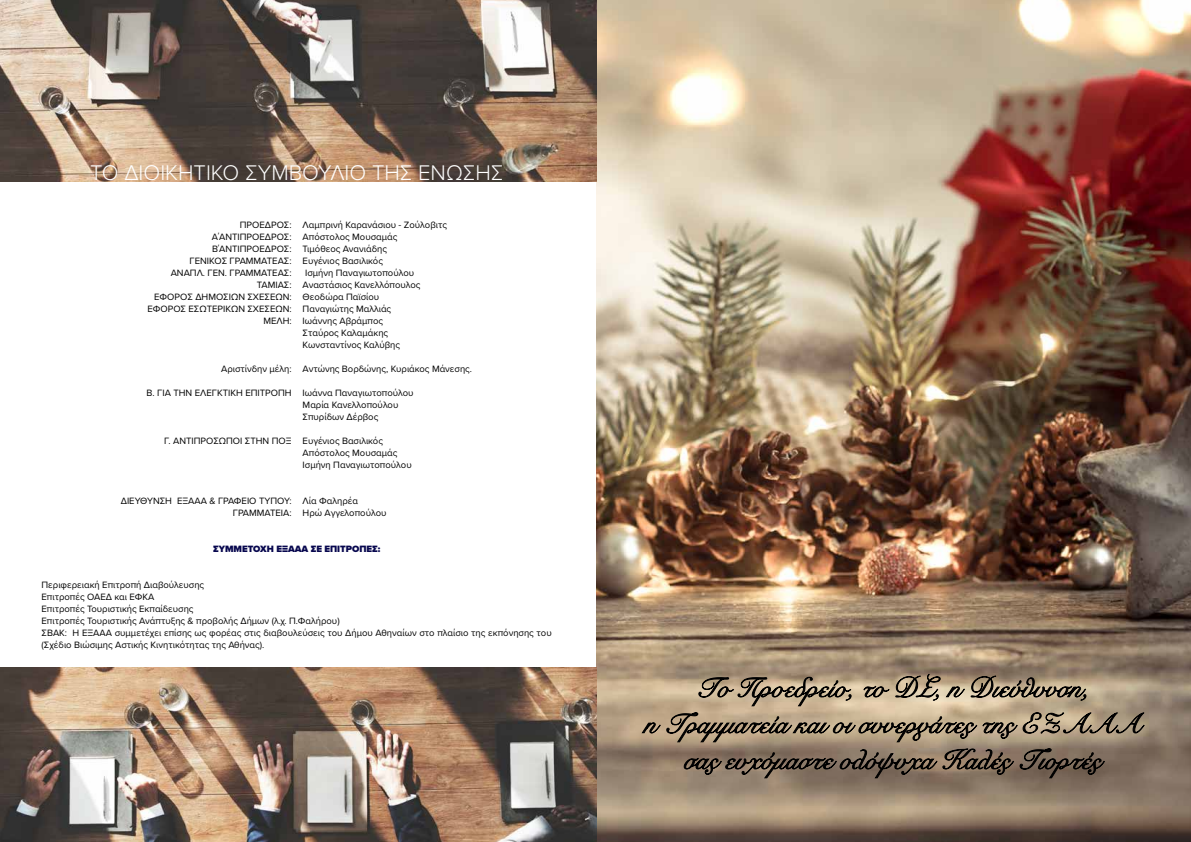
<style>
.page{position:relative;width:1191px;height:842px;background:#fff}
.page>*{position:absolute;margin:0;border:0;box-sizing:border-box;transform-origin:0 0}
.t1{font:300 22px "Proxima Nova";color:#fff}
.t2{font:9.5px/12px "Proxima Nova";color:#000}
.t3{font:900 9.5px "Proxima Nova";color:#07074e}
</style>
<div class="page">
<img style="left:596px;top:0;width:595px;height:842px">
<svg style="left:683px;top:748px;width:422px;height:30px;background:#6b5c4e"></svg>
<svg style="left:641px;top:712px;width:503px;height:30px;background:#998970"></svg>
<svg style="left:698px;top:674px;width:388px;height:32px;background:#a08f77"></svg>
<img style="left:0;top:0;width:596px;height:182px">
<img style="left:0;top:667px;width:596px;height:175px">
<h1 class="t1" style="left:90px;top:156px;width:415px">ΤΟ ΔΙΟΙΚΗΤΙΚΟ ΣΥΜΒΟΥΛΙΟ ΤΗΣ ΕΝΩΣΗΣ</h1>
<p class="t2" style="left:240px;top:218px;width:209px">ΠΡΟΕΔΡΟΣ: Λαμπρινή Καρανάσιου - Ζούλοβιτς</p>
<p class="t2" style="left:212px;top:230px;width:187px">Α΄ΑΝΤΙΠΡΟΕΔΡΟΣ: Απόστολος Μουσαμάς</p>
<p class="t2" style="left:212px;top:242px;width:176px">Β΄ΑΝΤΙΠΡΟΕΔΡΟΣ: Τιμόθεος Ανανιάδης</p>
<p class="t2" style="left:189px;top:254px;width:195px">ΓΕΝΙΚΟΣ ΓΡΑΜΜΑΤΕΑΣ: Ευγένιος Βασιλικός</p>
<p class="t2" style="left:171px;top:266px;width:122px">ΑΝΑΠΛ. ΓΕΝ. ΓΡΑΜΜΑΤΕΑΣ:</p>
<p class="t2" style="left:305px;top:266px;width:111px">Ισμήνη Παναγιωτοπούλου</p>
<p class="t2" style="left:257px;top:278px;width:165px">ΤΑΜΙΑΣ: Αναστάσιος Κανελλόπουλος</p>
<p class="t2" style="left:154px;top:290px;width:226px">ΕΦΟΡΟΣ ΔΗΜΟΣΙΩΝ ΣΧΕΣΕΩΝ: Θεοδώρα Παϊσίου</p>
<p class="t2" style="left:147px;top:302px;width:245px">ΕΦΟΡΟΣ ΕΣΩΤΕΡΙΚΩΝ ΣΧΕΣΕΩΝ: Παναγιώτης Μαλλιάς</p>
<p class="t2" style="left:263px;top:314px;width:121px">ΜΕΛΗ: Ιωάννης Αβράμπος</p>
<p class="t2" style="left:303px;top:326px;width:87px">Σταύρος Καλαμάκης</p>
<p class="t2" style="left:303px;top:338px;width:99px">Κωνσταντίνος Καλύβης</p>
<p class="t2" style="left:221px;top:362px;width:252px">Αριστίνδην μέλη: Αντώνης Βορδώνης, Κυριάκος Μάνεσης.</p>
<p class="t2" style="left:303px;top:386px;width:112px;text-indent:-156px">Β. ΓΙΑ ΤΗΝ ΕΛΕΓΚΤΙΚΗ ΕΠΙΤΡΟΠΗ Ιωάννα Παναγιωτοπούλου<br>Μαρία Κανελλοπούλου<br>Σπυρίδων Δέρβος</p>
<p class="t2" style="left:303px;top:434px;width:111px;text-indent:-138px">Γ. ΑΝΤΙΠΡΟΣΩΠΟΙ ΣΤΗΝ ΠΟΞ Ευγένιος Βασιλικός<br>Απόστολος Μουσαμάς<br>Ισμήνη Παναγιωτοπούλου</p>
<p class="t2" style="left:233px;top:494px;width:155px;text-indent:-112px">ΔΙΕΥΘΥΝΣΗ ΕΞΑΑΑ &amp; ΓΡΑΦΕΙΟ ΤΥΠΟΥ: Λία Φαληρέα<br>ΓΡΑΜΜΑΤΕΙΑ: Ηρώ Αγγελοπούλου</p>
<p class="t3" style="left:213px;top:542px;width:169px">ΣΥΜΜΕΤΟΧΗ ΕΞΑΑΑ ΣΕ ΕΠΙΤΡΟΠΕΣ:</p>
<p class="t2" style="left:42px;top:578px;width:511px">Περιφερειακή Επιτροπή Διαβούλευσης<br>Επιτροπές ΟΑΕΔ και ΕΦΚΑ<br>Επιτροπές Τουριστικής Εκπαίδευσης<br>Επιτροπές Τουριστικής Ανάπτυξης &amp; προβολής Δήμων (λ.χ. Π.Φαλήρου)<br>ΣΒΑΚ: Η ΕΞΑΑΑ συμμετέχει επίσης ως φορέας στις διαβουλεύσεις του Δήμου Αθηναίων στο πλαίσιο της εκπόνησης του (Σχέδιο Βιώσιμης Αστικής Κινητικότητας της Αθήνας).</p>
</div>
